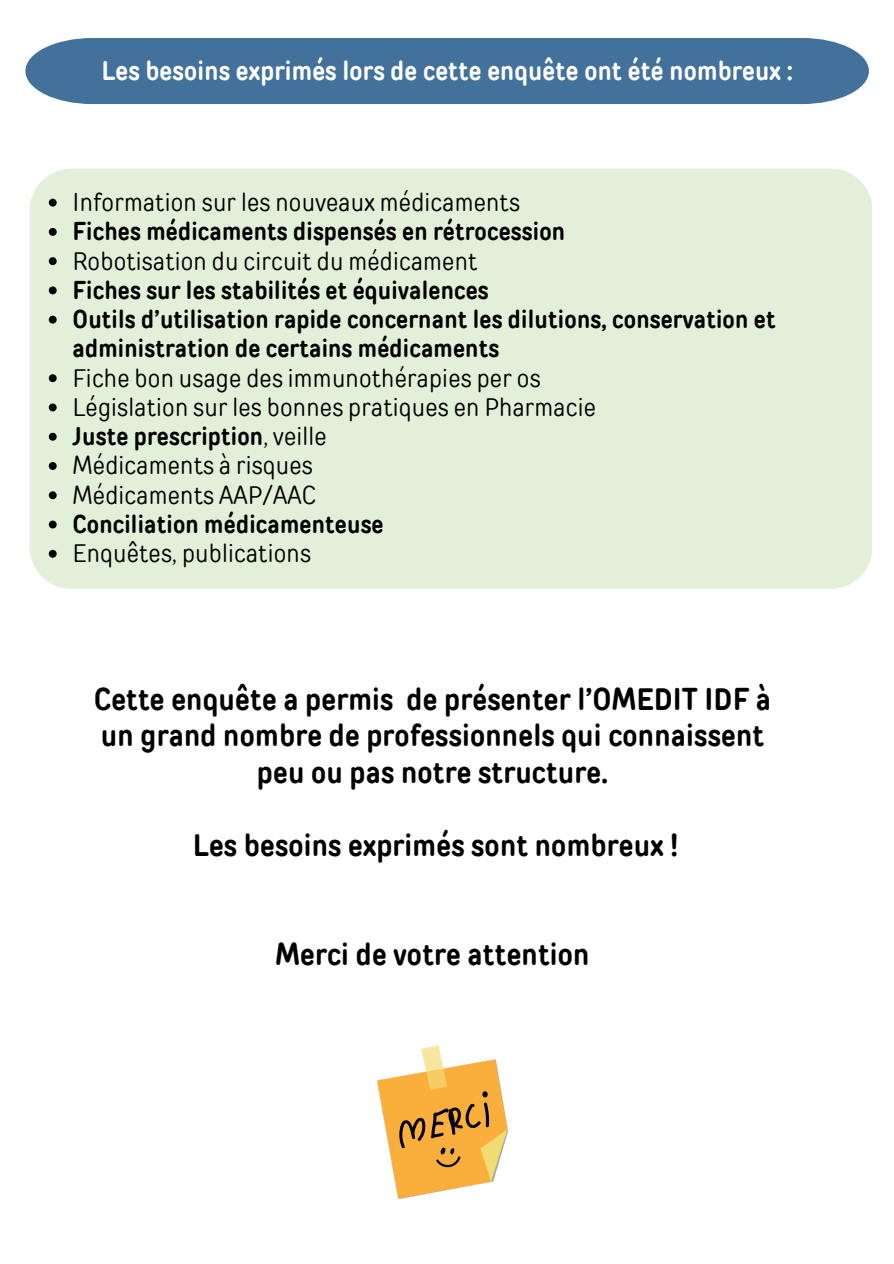
<style>
.page{position:relative;width:894px;height:1264px;background:#fff}
.page>*{position:absolute;margin:0;border:0;box-sizing:border-box;transform-origin:0 0}
.t1{font:700 30.9px/36.5px "TT Rounds Condensed";letter-spacing:.01em;color:#000;text-align:center}
.t2{font:700 26.7px "TT Rounds Condensed";letter-spacing:.01em;color:#fff}
.t3{font:700 25.2px/29.2px "TT Rounds Condensed";letter-spacing:.01em;color:#000}
.t4{font:25.2px "TT Rounds Condensed";letter-spacing:.01em;color:#000}
.s1{font-weight:400}
</style>
<div class="page">
<div style="left:30px;top:169px;width:841px;height:420px;background:#e2f0d9"></div>
<div style="left:25px;top:38px;width:843px;height:66px;background:#42719b"></div>
<img style="left:377px;top:1045px;width:131px;height:153px">
<svg style="left:49px;top:199px;width:8px;height:7px"></svg>
<svg style="left:49px;top:228px;width:8px;height:8px"></svg>
<svg style="left:49px;top:257px;width:8px;height:8px"></svg>
<svg style="left:49px;top:286px;width:8px;height:8px"></svg>
<svg style="left:49px;top:316px;width:8px;height:7px"></svg>
<svg style="left:49px;top:374px;width:8px;height:8px"></svg>
<svg style="left:49px;top:403px;width:8px;height:8px"></svg>
<svg style="left:49px;top:433px;width:8px;height:7px"></svg>
<svg style="left:49px;top:462px;width:8px;height:8px"></svg>
<svg style="left:49px;top:491px;width:8px;height:8px"></svg>
<svg style="left:49px;top:520px;width:8px;height:8px"></svg>
<svg style="left:49px;top:550px;width:8px;height:7px"></svg>
<h1 class="t2" style="left:101px;top:55px;width:692px">Les besoins exprimés lors de cette enquête ont été nombreux :</h1>
<p class="t4" style="left:72px;top:187px;width:449px">Information sur les nouveaux médicaments</p>
<p class="t3" style="left:72px;top:217px;width:494px">Fiches médicaments dispensés en rétrocession</p>
<p class="t4" style="left:72px;top:246px;width:406px">Robotisation du circuit du médicament</p>
<p class="t3" style="left:72px;top:275px;width:417px">Fiches sur les stabilités et équivalences</p>
<p class="t3" style="left:72px;top:305px;width:704px">Outils d’utilisation rapide concernant les dilutions, conservation et administration de certains médicaments</p>
<p class="t4" style="left:72px;top:363px;width:469px">Fiche bon usage des immunothérapies per os</p>
<p class="t4" style="left:72px;top:392px;width:524px">Législation sur les bonnes pratiques en Pharmacie</p>
<p class="t3" style="left:72px;top:422px;width:256px">Juste prescription<span class="s1">, veille</span></p>
<p class="t4" style="left:72px;top:450px;width:242px">Médicaments à risques</p>
<p class="t4" style="left:72px;top:480px;width:245px">Médicaments AAP/AAC</p>
<p class="t3" style="left:72px;top:509px;width:312px">Conciliation médicamenteuse</p>
<p class="t4" style="left:72px;top:538px;width:240px">Enquêtes, publications</p>
<h1 class="t1" style="left:94px;top:681px;width:678px">Cette enquête a permis de présenter l’OMEDIT IDF à un grand nombre de professionnels qui connaissent peu ou pas notre structure.</h1>
<h1 class="t1" style="left:193px;top:826px;width:487px">Les besoins exprimés sont nombreux !</h1>
<p class="t1" style="left:275px;top:936px;width:315px">Merci de votre attention</p>
</div>
